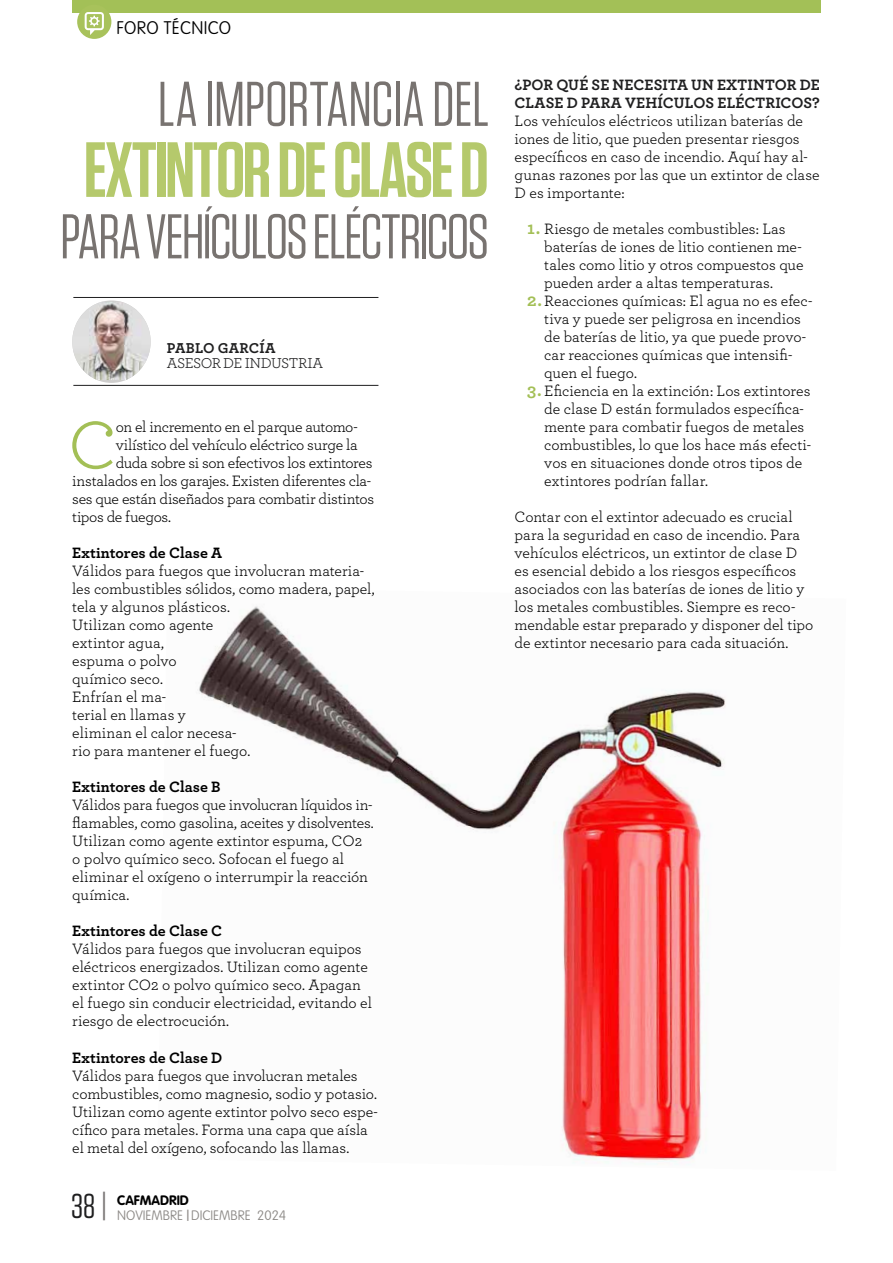
<style>
.page{position:relative;width:893px;height:1263px;background:#fff}
.page>*{position:absolute;margin:0;border:0;box-sizing:border-box;transform-origin:0 0}
.t1{font:600 78px "Tungsten";letter-spacing:-.03em;color:#b5c96c}
.t2{font:70.5px "Archer Pro";color:#a3bf56}
.t3{font:63px "Tungsten";letter-spacing:-.025em;color:#787370}
.t4{font:34.5px "Tungsten";color:#1f1f20}
.t5{font:100 18px "VAG Rounded Std";letter-spacing:.02em;color:#000}
.t6{font:15.75px/18px "Archer Pro";letter-spacing:-.005em;color:#000}
.t7{font:15.75px "Archer Pro";letter-spacing:-.025em;color:#000}
.t8{font:700 15.75px "Archer Pro";color:#000}
.t9{font:700 15.75px/18px "Archer Pro";color:#1f1f20}
.t10{font:15px "Archer Pro";letter-spacing:-.035em;color:#1f1f20}
.t11{font:700 15px "Archer Pro";letter-spacing:.01em;color:#1f1f20}
.t12{font:100 13.5px "VAG Rounded Std";color:#8c8986}
.t13{font:700 13.5px "VAG Rounded Std";color:#000}
.s1{color:#757271}
.s2{font-family:"Tungsten";font-weight:700}
.s3{font-weight:700;font-size:18px;color:#a3bf56}
</style>
<div class="page">
<div style="left:72px;top:0;width:749px;height:12px;background:#a3c057"></div>
<img style="left:199px;top:606px;width:527px;height:557px">
<div style="left:77px;top:5px;width:34px;height:34px;background:#a8c25b;border-radius:50%"></div>
<svg style="left:85px;top:12px;width:19px;height:23px"></svg>
<hr style="left:73px;top:297px;width:305px;height:1px;background:#1f1f20">
<hr style="left:73px;top:385px;width:305px;height:1px;background:#1f1f20">
<img style="left:72px;top:302px;width:79px;height:78px">
<p class="t5" style="left:117px;top:17px;width:116px">FORO TÉCNICO</p>
<h3 class="t3" style="left:158px;top:72px;width:333px">LA IMPORTANCIA DEL</h3>
<h1 class="t1" style="left:84px;top:129px;width:407px">EXTINTOR DE CLASE D</h1>
<h3 class="t3" style="left:60px;top:204px;width:430px">PARA VEHÍCULOS ELÉCTRICOS</h3>
<p class="t11" style="left:167px;top:336px;width:110px">PABLO GARCÍA</p>
<p class="t10" style="left:167px;top:353px;width:158px">ASESOR DE INDUSTRIA</p>
<h2 class="t2" style="left:68px;top:396px;width:51px">C</h2>
<p class="t7" style="left:116px;top:416px;width:243px">on el incremento en el parque automo-</p>
<p class="t6" style="left:116px;top:435px;width:243px">vilístico del vehículo eléctrico surge la</p>
<p class="t7" style="left:116px;top:452px;width:258px">duda sobre si son efectivos los extintores</p>
<p class="t6" style="left:72px;top:471px;width:300px">instalados en los garajes. Existen diferentes cla-</p>
<p class="t6" style="left:72px;top:489px;width:303px">ses que están diseñados para combatir distintos</p>
<p class="t7" style="left:72px;top:506px;width:100px">tipos de fuegos.</p>
<p class="t8" style="left:72px;top:541px;width:151px">Extintores de Clase A</p>
<p class="t6" style="left:72px;top:561px;width:304px">Válidos para fuegos que involucran materia&shy;les combustibles sólidos, como madera, papel, tela y algunos plásticos.<br>Utilizan como agente<br>extintor agua,<br>espuma o polvo<br>químico seco.<br>Enfrían el ma-<br>terial en llamas y<br>eliminan el calor necesa-<br>rio para mantener el fuego.</p>
<p class="t8" style="left:72px;top:775px;width:150px">Extintores de Clase B</p>
<p class="t6" style="left:72px;top:795px;width:303px">Válidos para fuegos que involucran líquidos in&shy;flamables, como gasolina, aceites y disolventes.<br>Utilizan como agente extintor espuma, CO2 o polvo químico seco. Sofocan el fuego al eliminar el oxígeno o interrumpir la reacción química.</p>
<p class="t8" style="left:72px;top:919px;width:152px">Extintores de Clase C</p>
<p class="t6" style="left:72px;top:939px;width:301px">Válidos para fuegos que involucran equipos eléctricos energizados. Utilizan como agente extintor CO2 o polvo químico seco. Apagan el fuego sin conducir electricidad, evitando el riesgo de electrocución.</p>
<p class="t8" style="left:72px;top:1045px;width:152px">Extintores de Clase D</p>
<p class="t6" style="left:72px;top:1065px;width:307px">Válidos para fuegos que involucran metales combustibles, como magnesio, sodio y potasio.<br>Utilizan como agente extintor polvo seco espe&shy;cífico para metales. Forma una capa que aísla el metal del oxígeno, sofocando las llamas.</p>
<h3 class="t4" style="left:71px;top:1188px;width:39px">38 <span class="s1">|</span></h3>
<p class="t13" style="left:117px;top:1192px;width:73px">CAFMADRID</p>
<p class="t12" style="left:117px;top:1207px;width:171px">NOVIEMBRE <span class="s2">|</span> DICIEMBRE 2024</p>
<p class="t9" style="left:514px;top:75px;width:307px">¿POR QUÉ SE NECESITA UN EXTINTOR DE<br>CLASE D PARA VEHÍCULOS ELÉCTRICOS?</p>
<p class="t6" style="left:514px;top:111px;width:307px">Los vehículos eléctricos utilizan baterías de iones de litio, que pueden presentar riesgos específicos en caso de incendio. Aquí hay al&shy;gunas razones por las que un extintor de clase D es importante:</p>
<p class="t6" style="left:527px;top:219px;width:260px"><span class="s3">1.</span> Riesgo de metales combustibles: Las</p>
<p class="t6" style="left:544px;top:237px;width:259px">baterías de iones de litio contienen me-</p>
<p class="t6" style="left:544px;top:255px;width:261px">tales como litio y otros compuestos que</p>
<p class="t6" style="left:544px;top:273px;width:230px">pueden arder a altas temperaturas.</p>
<p class="t6" style="left:527px;top:291px;width:287px"><span class="s3">2.</span>Reacciones químicas: El agua no es efec-</p>
<p class="t6" style="left:544px;top:309px;width:258px">tiva y puede ser peligrosa en incendios</p>
<p class="t6" style="left:544px;top:327px;width:263px">de baterías de litio, ya que puede provo-</p>
<p class="t6" style="left:544px;top:345px;width:250px">car reacciones químicas que intensifi-</p>
<p class="t6" style="left:544px;top:363px;width:94px">quen el fuego.</p>
<p class="t6" style="left:544px;top:381px;width:268px;text-indent:-17px"><span class="s3">3.</span> Eficiencia en la extinción: Los extintores de clase D están formulados específica&shy;mente para combatir fuegos de metales combustibles, lo que los hace más efecti&shy;vos en situaciones donde otros tipos de extintores podrían fallar.</p>
<p class="t6" style="left:514px;top:507px;width:300px">Contar con el extintor adecuado es crucial para la seguridad en caso de incendio. Para vehículos eléctricos, un extintor de clase D es esencial debido a los riesgos específicos asociados con las baterías de iones de litio y los metales combustibles. Siempre es reco&shy;mendable estar preparado y disponer del tipo de extintor necesario para cada situación.</p>
</div>
